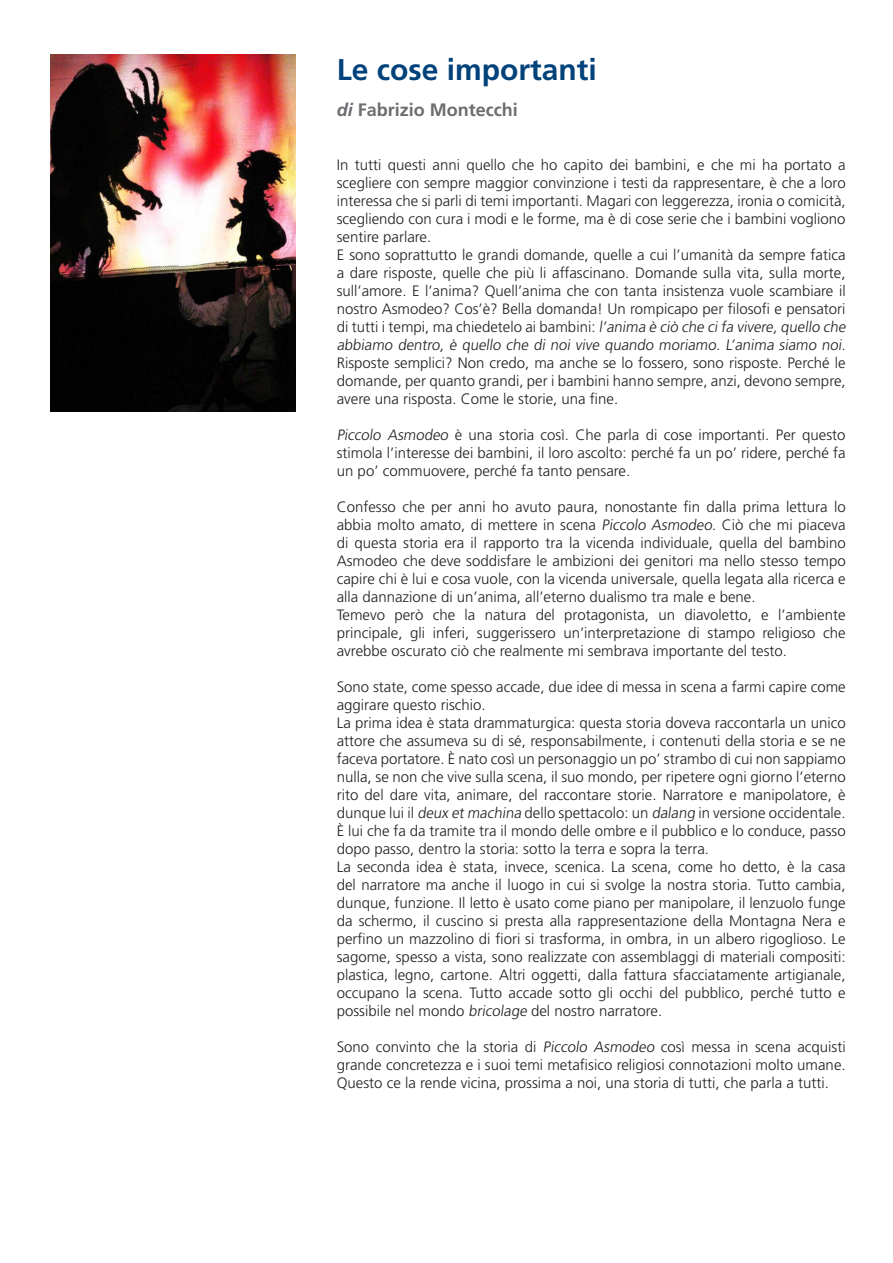
<style>
.page{position:relative;width:893px;height:1263px;background:#fff}
.page>*{position:absolute;margin:0;border:0;box-sizing:border-box;transform-origin:0 0}
.t1{font:700 30px "Frutiger LT Std";color:#004279}
.t2{font:700 18px "Frutiger LT Std";color:#6c6d70}
.t3{font:300 15px/18px "Frutiger LT Std";color:#231f20;text-align:justify}
.s1{font-style:italic}
</style>
<div class="page">
<img style="left:51px;top:54px;width:244px;height:357px">
<p class="t1" style="left:337px;top:52px;width:262px">Le cose importanti</p>
<p class="t2" style="left:337px;top:99px;width:183px"><span class="s1">di</span> Fabrizio Montecchi</p>
<p class="t3" style="left:337px;top:156px;width:510px">In tutti questi anni quello che ho capito dei bambini, e che mi ha portato a scegliere con sempre maggior convinzione i testi da rappresentare, è che a loro interessa che si parli di temi importanti. Magari con leggerezza, ironia o comicità, scegliendo con cura i modi e le forme, ma è di cose serie che i bambini vogliono sentire parlare.</p>
<p class="t3" style="left:337px;top:246px;width:513px;text-align:left">E sono soprattutto le grandi domande, quelle a cui l’umanità da sempre fatica a dare risposte, quelle che più li affascinano. Domande sulla vita, sulla morte, sull’amore. E l’anima? Quell’anima che con tanta insistenza vuole scambiare il nostro Asmodeo? Cos’è? Bella domanda! Un rompicapo per filosofi e pensatori di tutti i tempi, ma chiedetelo ai bambini: l’anima è ciò che ci fa vivere, quello che abbiamo dentro, è quello che di noi vive quando moriamo. L’anima siamo noi.<br>Risposte semplici? Non credo, ma anche se lo fossero, sono risposte. Perché le domande, per quanto grandi, per i bambini hanno sempre, anzi, devono sempre, avere una risposta. Come le storie, una fine.</p>
<p class="t3" style="left:337px;top:426px;width:510px">Piccolo Asmodeo è una storia così. Che parla di cose importanti. Per questo stimola l’interesse dei bambini, il loro ascolto: perché fa un po’ ridere, perché fa un po’ commuovere, perché fa tanto pensare.</p>
<p class="t3" style="left:337px;top:498px;width:510px">Confesso che per anni ho avuto paura, nonostante fin dalla prima lettura lo abbia molto amato, di mettere in scena Piccolo Asmodeo. Ciò che mi piaceva di questa storia era il rapporto tra la vicenda individuale, quella del bambino Asmodeo che deve soddisfare le ambizioni dei genitori ma nello stesso tempo capire chi è lui e cosa vuole, con la vicenda universale, quella legata alla ricerca e alla dannazione di un’anima, all’eterno dualismo tra male e bene.</p>
<p class="t3" style="left:337px;top:606px;width:510px">Temevo però che la natura del protagonista, un diavoletto, e l’ambiente principale, gli inferi, suggerissero un’interpretazione di stampo religioso che avrebbe oscurato ciò che realmente mi sembrava importante del testo.</p>
<p class="t3" style="left:337px;top:678px;width:510px">Sono state, come spesso accade, due idee di messa in scena a farmi capire come aggirare questo rischio.</p>
<p class="t3" style="left:337px;top:714px;width:510px">La prima idea è stata drammaturgica: questa storia doveva raccontarla un unico attore che assumeva su di sé, responsabilmente, i contenuti della storia e se ne faceva portatore. È nato così un personaggio un po’ strambo di cui non sappiamo nulla, se non che vive sulla scena, il suo mondo, per ripetere ogni giorno l’eterno rito del dare vita, animare, del raccontare storie. Narratore e manipolatore, è dunque lui il deux et machina dello spettacolo: un dalang in versione occidentale.<br>È lui che fa da tramite tra il mondo delle ombre e il pubblico e lo conduce, passo dopo passo, dentro la storia: sotto la terra e sopra la terra.</p>
<p class="t3" style="left:337px;top:858px;width:510px">La seconda idea è stata, invece, scenica. La scena, come ho detto, è la casa del narratore ma anche il luogo in cui si svolge la nostra storia. Tutto cambia, dunque, funzione. Il letto è usato come piano per manipolare, il lenzuolo funge da schermo, il cuscino si presta alla rappresentazione della Montagna Nera e perfino un mazzolino di fiori si trasforma, in ombra, in un albero rigoglioso. Le sagome, spesso a vista, sono realizzate con assemblaggi di materiali compositi: plastica, legno, cartone. Altri oggetti, dalla fattura sfacciatamente artigianale, occupano la scena. Tutto accade sotto gli occhi del pubblico, perché tutto e possibile nel mondo bricolage del nostro narratore.</p>
<p class="t3" style="left:337px;top:1038px;width:510px">Sono convinto che la storia di Piccolo Asmodeo così messa in scena acquisti grande concretezza e i suoi temi metafisico religiosi connotazioni molto umane.<br>Questo ce la rende vicina, prossima a noi, una storia di tutti, che parla a tutti.</p>
</div>
